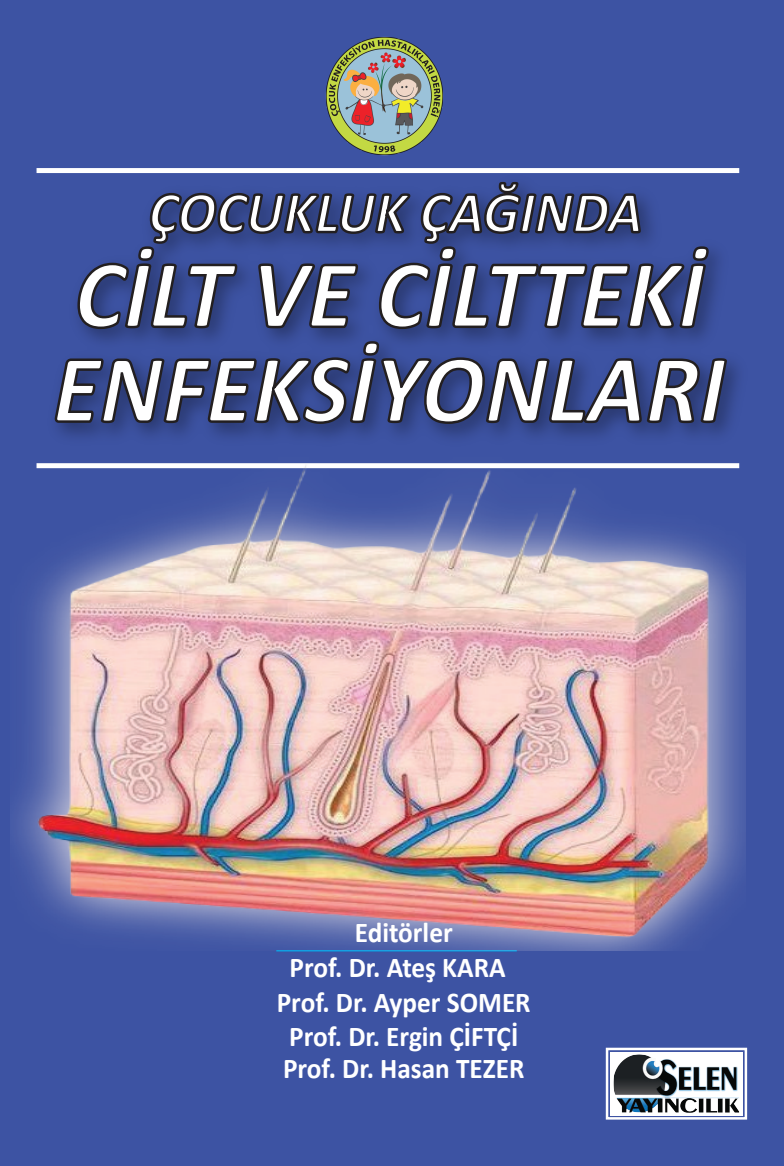
<style>
.page{position:relative;width:784px;height:1166px;background:#fff}
.page>*{position:absolute;margin:0;border:0;box-sizing:border-box;transform-origin:0 0}
.t1{font:italic 700 97.75px/94.8px "Calibri";color:#fff}
.t2{font:italic 700 59px "Calibri";color:#fff}
.t3{font:700 28.75px/34.5px "Calibri";color:#fff;text-align:center;scale:.95 1}
</style>
<div class="page">
<div style="left:0;top:0;width:784px;height:1165px;background:#3d53a3"></div>
<div style="left:610px;top:1052px;width:132px;height:63px;background:#fff"></div>
<img style="left:613px;top:1054px;width:126px;height:58px">
<div style="left:605px;top:1047px;width:142px;height:72px;border:2px solid #fff"></div>
<hr style="left:276px;top:950px;width:240px;height:1px;background:#00aeef">
<img style="left:326px;top:37px;width:117px;height:119px">
<img style="left:12px;top:463px;width:733px;height:487px">
<img style="left:38px;top:168px;width:707px;height:302px">
<svg style="left:53px;top:168px;width:675px;height:278px"></svg>
<h2 class="t2" style="left:148px;top:176px;width:496px">ÇOCUKLUK ÇAĞINDA</h2>
<h1 class="t1" style="left:53px;top:242px;width:673px">CİLT VE CİLTTEKİ<br>ENFEKSİYONLARI</h1>
<p class="t3" style="left:277px;top:914px;width:269px">Editörler<br>Prof. Dr. Ateş KARA<br>Prof. Dr. Ayper SOMER<br>Prof. Dr. Ergin ÇİFTÇİ</p>
<p class="t3" style="left:283px;top:1049px;width:255px">Prof. Dr. Hasan TEZER</p>
</div>
